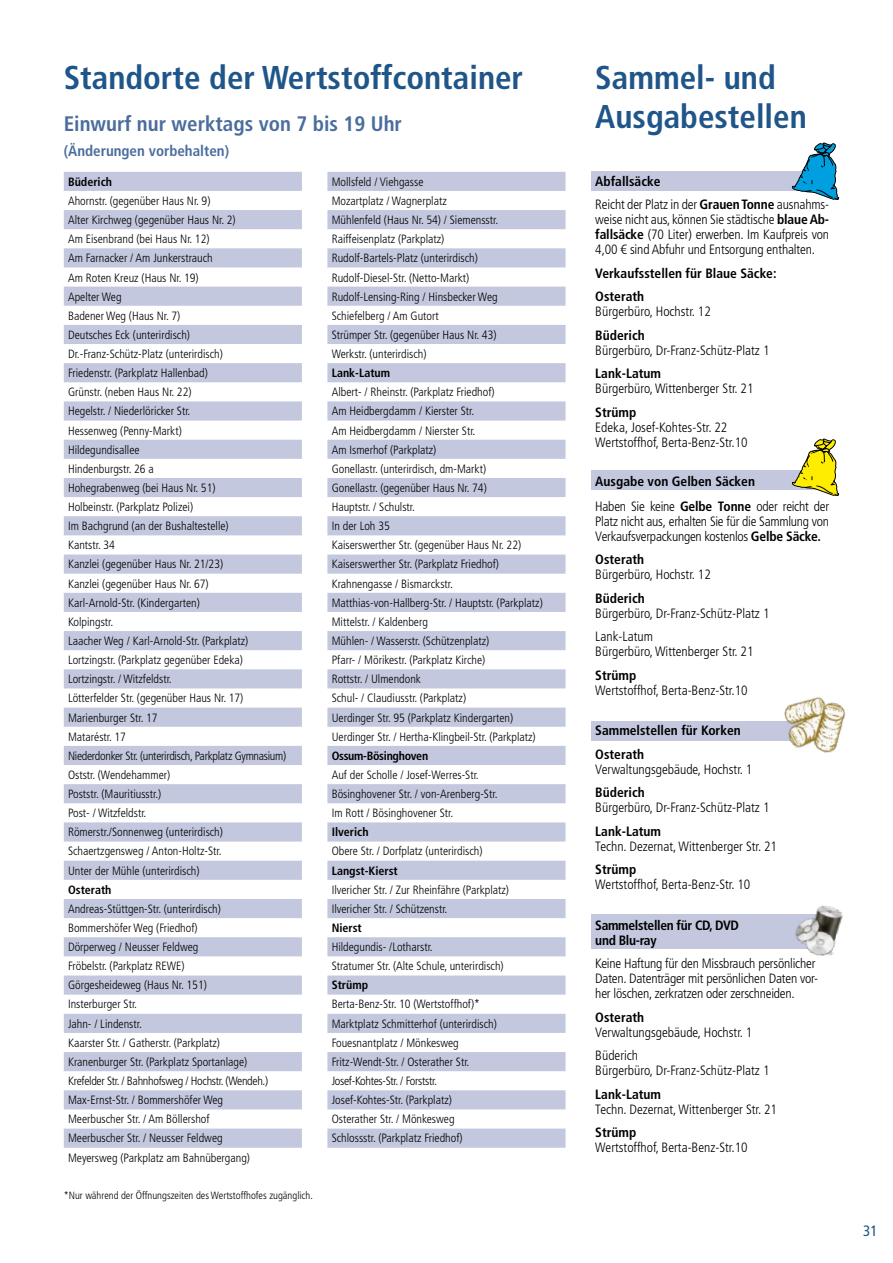
<style>
.page{position:relative;width:893px;height:1263px;background:#fff}
.page>*{position:absolute;margin:0;border:0;box-sizing:border-box;transform-origin:0 0}
.t1{font:700 condensed 33px/39.6px "Frutiger LT Std";color:#1f5588}
.t2{font:700 condensed 21px "Frutiger LT Std";color:#4a6d9d}
.t3{font:700 condensed 15px "Frutiger LT Std";color:#4a6d9d}
.t4{font:condensed 15px "Frutiger LT Std";color:#1f5588}
.t5{font:300 condensed 13.5px/15px "Frutiger LT Std";color:#000}
.t6{font:700 condensed 13.5px/23.5px "Frutiger LT Std";color:#000}
.t7{font:300 condensed 13.5px/15px "Frutiger LT Std";letter-spacing:-.02em;color:#000}
.t8{font:700 condensed 13.5px/15px "Frutiger LT Std";letter-spacing:-.025em;color:#000}
.t9{font:300 condensed 12px/19.2px "Frutiger LT Std";color:#000}
.t10{font:700 condensed 12px "Frutiger LT Std";color:#000}
.t11{font:700 condensed 12px "Frutiger LT Std";letter-spacing:-.025em;color:#000}
.t12{font:300 condensed 10.5px "Frutiger LT Std";color:#000}
.s1{font-weight:700}
.s2{font-weight:300}
</style>
<div class="page">
<div style="left:591px;top:172px;width:238px;height:19px;background:#c3c8de"></div>
<div style="left:591px;top:471px;width:238px;height:19px;background:#c3c8de"></div>
<div style="left:591px;top:722px;width:238px;height:19px;background:#c3c8de"></div>
<div style="left:591px;top:915px;width:238px;height:34px;background:#c3c8de"></div>
<svg style="left:64px;top:172px;width:238px;height:976px"></svg>
<svg style="left:327px;top:172px;width:239px;height:976px"></svg>
<svg style="left:792px;top:142px;width:48px;height:58px"></svg>
<svg style="left:792px;top:438px;width:48px;height:58px"></svg>
<img style="left:775px;top:697px;width:71px;height:56px">
<img style="left:790px;top:905px;width:53px;height:51px">
<h1 class="t1" style="left:64px;top:57px;width:461px">Standorte der Wertstoffcontainer</h1>
<h2 class="t2" style="left:64px;top:111px;width:340px">Einwurf nur werktags von 7 bis 19 Uhr</h2>
<p class="t3" style="left:64px;top:142px;width:167px">(Änderungen vorbehalten)</p>
<p class="t10" style="left:68px;top:175px;width:46px">Büderich</p>
<p class="t9" style="left:68px;top:191px;width:220px">Ahornstr. (gegenüber Haus Nr. 9)<br>Alter Kirchweg (gegenüber Haus Nr. 2)<br>Am Eisenbrand (bei Haus Nr. 12)<br>Am Farnacker / Am Junkerstrauch<br>Am Roten Kreuz (Haus Nr. 19)<br>Apelter Weg<br>Badener Weg (Haus Nr. 7)<br>Deutsches Eck (unterirdisch)<br>Dr.-Franz-Schütz-Platz (unterirdisch)<br>Friedenstr. (Parkplatz Hallenbad)<br>Grünstr. (neben Haus Nr. 22)<br>Hegelstr. / Niederlöricker Str.<br>Hessenweg (Penny-Markt)<br>Hildegundisallee<br>Hindenburgstr. 26 a<br>Hohegrabenweg (bei Haus Nr. 51)<br>Holbeinstr. (Parkplatz Polizei)<br>Im Bachgrund (an der Bushaltestelle)<br>Kantstr. 34<br>Kanzlei (gegenüber Haus Nr. 21/23)<br>Kanzlei (gegenüber Haus Nr. 67)<br>Karl-Arnold-Str. (Kindergarten)<br>Kolpingstr.<br>Laacher Weg / Karl-Arnold-Str. (Parkplatz)<br>Lortzingstr. (Parkplatz gegenüber Edeka)<br>Lortzingstr. / Witzfeldstr.<br>Lötterfelder Str. (gegenüber Haus Nr. 17)<br>Marienburger Str. 17<br>Mataréstr. 17<br>Niederdonker Str. (unterirdisch, Parkplatz Gymnasium)<br>Oststr. (Wendehammer)<br>Poststr. (Mauritiusstr.)<br>Post- / Witzfeldstr.<br>Römerstr./Sonnenweg (unterirdisch)<br>Schaertzgensweg / Anton-Holtz-Str.<br>Unter der Mühle (unterirdisch)</p>
<p class="t10" style="left:68px;top:882px;width:45px">Osterath</p>
<p class="t9" style="left:68px;top:899px;width:202px">Andreas-Stüttgen-Str. (unterirdisch)<br>Bommershöfer Weg (Friedhof)<br>Dörperweg / Neusser Feldweg<br>Fröbelstr. (Parkplatz REWE)<br>Görgesheideweg (Haus Nr. 151)<br>Insterburger Str.<br>Jahn- / Lindenstr.<br>Kaarster Str. / Gatherstr. (Parkplatz)<br>Kranenburger Str. (Parkplatz Sportanlage)<br>Krefelder Str. / Bahnhofsweg / Hochstr. (Wendeh.)<br>Max-Ernst-Str. / Bommershöfer Weg Meerbuscher Str. / Am Böllershof Meerbuscher Str. / Neusser Feldweg Meyersweg (Parkplatz am Bahnübergang)</p>
<p class="t12" style="left:64px;top:1189px;width:251px">*Nur während der Öffnungszeiten des Wertstoffhofes zugänglich.</p>
<p class="t9" style="left:332px;top:172px;width:168px">Mollsfeld / Viehgasse<br>Mozartplatz / Wagnerplatz<br>Mühlenfeld (Haus Nr. 54) / Siemensstr.<br>Raiffeisenplatz (Parkplatz)<br>Rudolf-Bartels-Platz (unterirdisch)<br>Rudolf-Diesel-Str. (Netto-Markt)<br>Rudolf-Lensing-Ring / Hinsbecker Weg<br>Schiefelberg / Am Gutort<br>Strümper Str. (gegenüber Haus Nr. 43)<br>Werkstr. (unterirdisch)</p>
<p class="t10" style="left:332px;top:366px;width:60px">Lank-Latum</p>
<p class="t9" style="left:332px;top:383px;width:213px">Albert- / Rheinstr. (Parkplatz Friedhof)<br>Am Heidbergdamm / Kierster Str.<br>Am Heidbergdamm / Nierster Str.<br>Am Ismerhof (Parkplatz)<br>Gonellastr. (unterirdisch, dm-Markt)<br>Gonellastr. (gegenüber Haus Nr. 74)<br>Hauptstr. / Schulstr.<br>In der Loh 35<br>Kaiserswerther Str. (gegenüber Haus Nr. 22)<br>Kaiserswerther Str. (Parkplatz Friedhof)<br>Krahnengasse / Bismarckstr.<br>Matthias-von-Hallberg-Str. / Hauptstr. (Parkplatz)<br>Mittelstr. / Kaldenberg<br>Mühlen- / Wasserstr. (Schützenplatz)<br>Pfarr- / Mörikestr. (Parkplatz Kirche)<br>Rottstr. / Ulmendonk<br>Schul- / Claudiusstr. (Parkplatz)<br>Uerdinger Str. 95 (Parkplatz Kindergarten)<br>Uerdinger Str. / Hertha-Klingbeil-Str. (Parkplatz)</p>
<p class="t11" style="left:332px;top:748px;width:98px">Ossum-Bösinghoven</p>
<p class="t9" style="left:332px;top:765px;width:167px">Auf der Scholle / Josef-Werres-Str.<br>Bösinghovener Str. / von-Arenberg-Str.<br>Im Rott / Bösinghovener Str.</p>
<p class="t10" style="left:332px;top:825px;width:38px">Ilverich</p>
<p class="t9" style="left:332px;top:842px;width:152px">Obere Str. / Dorfplatz (unterirdisch)</p>
<p class="t10" style="left:332px;top:863px;width:68px">Langst-Kierst</p>
<p class="t9" style="left:332px;top:880px;width:179px">Ilvericher Str. / Zur Rheinfähre (Parkplatz)<br>Ilvericher Str. / Schützenstr.</p>
<p class="t10" style="left:332px;top:921px;width:32px">Nierst</p>
<p class="t9" style="left:332px;top:937px;width:174px">Hildegundis- /Lotharstr.<br>Stratumer Str. (Alte Schule, unterirdisch)</p>
<p class="t10" style="left:332px;top:978px;width:38px">Strümp</p>
<p class="t9" style="left:332px;top:995px;width:167px">Berta-Benz-Str. 10 (Wertstoffhof)* Marktplatz Schmitterhof (unterirdisch)<br>Fouesnantplatz / Mönkesweg Fritz-Wendt-Str. / Osterather Str.<br>Josef-Kohtes-Str. / Forststr.<br>Josef-Kohtes-Str. (Parkplatz)<br>Osterather Str. / Mönkesweg Schlossstr. (Parkplatz Friedhof)</p>
<h1 class="t1" style="left:595px;top:57px;width:213px">Sammel- und<br>Ausgabestellen</h1>
<p class="t5" style="left:595px;top:169px;width:235px;line-height:23.5px"><span class="s1">Abfallsäcke<br></span>Reicht der Platz in der <span class="s1">Grauen Tonne</span> ausnahms-</p>
<p class="t5" style="left:595px;top:212px;width:235px;text-align:justify">weise nicht aus, können Sie städtische <span class="s1">blaue Ab&shy;fallsäcke</span> (70 Liter) erwerben. Im Kaufpreis von 4,00 € sind Abfuhr und Entsorgung enthalten.</p>
<p class="t6" style="left:595px;top:261px;width:183px">Verkaufsstellen für Blaue Säcke:<br>Osterath</p>
<p class="t5" style="left:595px;top:304px;width:117px">Bürgerbüro, Hochstr. 12</p>
<p class="t6" style="left:595px;top:323px;width:51px">Büderich</p>
<p class="t5" style="left:595px;top:343px;width:176px">Bürgerbüro, Dr-Franz-Schütz-Platz 1</p>
<p class="t6" style="left:595px;top:362px;width:67px">Lank-Latum</p>
<p class="t5" style="left:595px;top:381px;width:160px">Bürgerbüro, Wittenberger Str. 21</p>
<p class="t6" style="left:595px;top:400px;width:43px">Strümp</p>
<p class="t5" style="left:595px;top:420px;width:154px">Edeka, Josef-Kohtes-Str. 22<br>Wertstoffhof, Berta-Benz-Str.10</p>
<p class="t6" style="left:595px;top:468px;width:235px;line-height:25px">Ausgabe von Gelben Säcken<br><span class="s2">Haben Sie keine</span> Gelbe Tonne <span class="s2">oder reicht der</span></p>
<p class="t7" style="left:595px;top:514px;width:235px">Platz nicht aus, erhalten Sie für die Sammlung von<br>Verkaufsverpackungen kostenlos <span class="s1">Gelbe Säcke.</span></p>
<p class="t6" style="left:595px;top:548px;width:50px">Osterath</p>
<p class="t5" style="left:595px;top:567px;width:117px">Bürgerbüro, Hochstr. 12</p>
<p class="t6" style="left:595px;top:586px;width:51px">Büderich</p>
<p class="t5" style="left:595px;top:601px;width:176px;line-height:23.5px">Bürgerbüro, Dr-Franz-Schütz-Platz 1<br>Lank-Latum</p>
<p class="t5" style="left:595px;top:644px;width:160px">Bürgerbüro, Wittenberger Str. 21</p>
<p class="t6" style="left:595px;top:663px;width:43px">Strümp</p>
<p class="t5" style="left:595px;top:683px;width:154px">Wertstoffhof, Berta-Benz-Str.10</p>
<p class="t6" style="left:595px;top:719px;width:147px">Sammelstellen für Korken<br>Osterath</p>
<p class="t5" style="left:595px;top:762px;width:159px">Verwaltungsgebäude, Hochstr. 1</p>
<p class="t6" style="left:595px;top:781px;width:51px">Büderich</p>
<p class="t5" style="left:595px;top:800px;width:176px">Bürgerbüro, Dr-Franz-Schütz-Platz 1</p>
<p class="t6" style="left:595px;top:819px;width:67px">Lank-Latum</p>
<p class="t5" style="left:595px;top:839px;width:183px">Techn. Dezernat, Wittenberger Str. 21</p>
<p class="t6" style="left:595px;top:858px;width:43px">Strümp</p>
<p class="t5" style="left:595px;top:877px;width:157px">Wertstoffhof, Berta-Benz-Str. 10</p>
<p class="t8" style="left:595px;top:918px;width:145px">Sammelstellen für CD, DVD und Blu-ray</p>
<p class="t5" style="left:595px;top:956px;width:224px">Keine Haftung für den Missbrauch persönlicher<br>Daten. Datenträger mit persönlichen Daten vor&shy;her löschen, zerkratzen oder zerschneiden.</p>
<p class="t6" style="left:595px;top:1005px;width:50px">Osterath</p>
<p class="t5" style="left:595px;top:1020px;width:159px;line-height:23.5px">Verwaltungsgebäude, Hochstr. 1<br>Büderich</p>
<p class="t5" style="left:595px;top:1063px;width:176px">Bürgerbüro, Dr-Franz-Schütz-Platz 1</p>
<p class="t6" style="left:595px;top:1082px;width:67px">Lank-Latum</p>
<p class="t5" style="left:595px;top:1102px;width:183px">Techn. Dezernat, Wittenberger Str. 21</p>
<p class="t6" style="left:595px;top:1121px;width:43px">Strümp</p>
<p class="t5" style="left:595px;top:1140px;width:154px">Wertstoffhof, Berta-Benz-Str.10</p>
<p class="t4" style="left:863px;top:1222px;width:16px">31</p>
</div>
